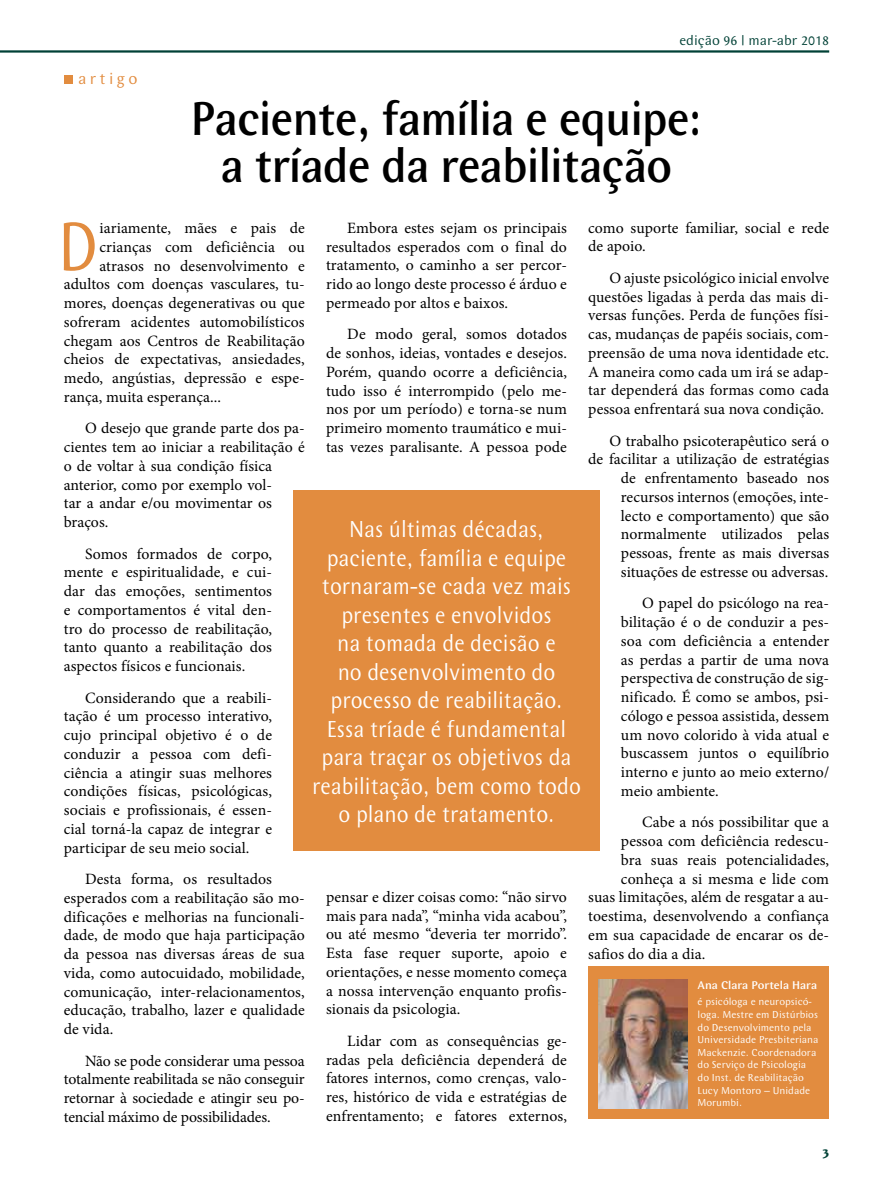
<style>
.page{position:relative;width:893px;height:1191px;background:#fff}
.page>*{position:absolute;margin:0;border:0;box-sizing:border-box;transform-origin:0 0}
.t1{font:72px "Wunderlich Normal";color:#e28c3f;scale:.9 1}
.t2{font:500 49.5px/46.5px "Wunderlich";letter-spacing:-.01em;color:#000;text-align:center;scale:.9 1}
.t3{font:24px/28.5px "Wunderlich Normal";color:#fff;text-align:center;scale:.9 1}
.t4{font:16.5px "Wunderlich Normal";letter-spacing:.2em;color:#e28c3f}
.t5{font:15.75px/18.8px "Minion Pro";letter-spacing:.005em;color:#000;text-align:justify}
.t6{font:14.25px "Wunderlich";color:#004136}
.t7{font:700 14.25px "Wunderlich";color:#004136}
.t8{font:500 11.7px "Wunderlich";color:#fff}
.t9{font:10.5px/12.6px "Wunderlich";color:#fff}
</style>
<div class="page">
<hr style="left:0;top:50px;width:829px;height:3px;background:#004136">
<div style="left:64px;top:75px;width:9px;height:9px;background:#e28c3f"></div>
<div style="left:588px;top:966px;width:241px;height:153px;background:#e28c3f"></div>
<div style="left:293px;top:490px;width:307px;height:361px;background:#e28c3f"></div>
<img style="left:598px;top:979px;width:90px;height:129px">
<p class="t4" style="left:78px;top:70px;width:61px">artigo</p>
<p class="t6" style="left:679px;top:33px;width:151px">edição 96 | mar-abr 2018</p>
<h2 class="t2" style="left:191px;top:96px;width:569px">Paciente, família e equipe: a tríade da reabilitação</h2>
<h1 class="t1" style="left:57px;top:206px;width:48px">D</h1>
<p class="t5" style="left:100px;top:219px;width:207px">iariamente, mães e pais de</p>
<p class="t5" style="left:100px;top:237px;width:207px">crianças com deficiência ou</p>
<p class="t5" style="left:100px;top:256px;width:207px">atrasos no desenvolvimento e</p>
<p class="t5" style="left:64px;top:275px;width:242px">adultos com doenças vasculares, tu-</p>
<p class="t5" style="left:64px;top:294px;width:242px">mores, doenças degenerativas ou que</p>
<p class="t5" style="left:64px;top:312px;width:242px">sofreram acidentes automobilísticos</p>
<p class="t5" style="left:64px;top:331px;width:242px">chegam aos Centros de Reabilitação</p>
<p class="t5" style="left:64px;top:350px;width:242px">cheios de expectativas, ansiedades,</p>
<p class="t5" style="left:64px;top:369px;width:242px">medo, angústias, depressão e espe-</p>
<p class="t5" style="left:64px;top:387px;width:159px">rança, muita esperança...</p>
<p class="t5" style="left:64px;top:419px;width:242px;text-align:left;text-indent:21px">O desejo que grande parte dos pa&shy;cientes tem ao iniciar a reabilitação é o de voltar à sua condição física anterior, como por exemplo vol-<br>tar a andar e/ou movimentar os braços.</p>
<p class="t5" style="left:64px;top:544px;width:210px;text-indent:21px">Somos formados de corpo, mente e espiritualidade, e cui&shy;dar das emoções, sentimentos e comportamentos é vital den&shy;tro do processo de reabilitação, tanto quanto a reabilitação dos aspectos físicos e funcionais.</p>
<p class="t5" style="left:64px;top:688px;width:210px;text-indent:21px">Considerando que a reabili&shy;tação é um processo interativo, cujo principal objetivo é o de conduzir a pessoa com defi&shy;ciência a atingir suas melhores condições físicas, psicológicas, sociais e profissionais, é essen&shy;cial torná-la capaz de integrar e participar de seu meio social.</p>
<p class="t5" style="left:64px;top:869px;width:242px;text-align:left;text-indent:21px">Desta forma, os resultados esperados com a reabilitação são mo&shy;dificações e melhorias na funcionali&shy;dade, de modo que haja participação da pessoa nas diversas áreas de sua vida, como autocuidado, mobilidade, comunicação, inter-relacionamentos, educação, trabalho, lazer e qualidade de vida.</p>
<p class="t5" style="left:64px;top:1051px;width:242px;text-indent:21px">Não se pode considerar uma pessoa totalmente reabilitada se não conseguir retornar à sociedade e atingir seu po&shy;tencial máximo de possibilidades.</p>
<p class="t5" style="left:326px;top:218px;width:242px;text-indent:21px">Embora estes sejam os principais resultados esperados com o final do tratamento, o caminho a ser percor&shy;rido ao longo deste processo é árduo e permeado por altos e baixos.</p>
<p class="t5" style="left:326px;top:325px;width:242px;text-indent:21px">De modo geral, somos dotados de sonhos, ideias, vontades e desejos.<br>Porém, quando ocorre a deficiência, tudo isso é interrompido (pelo me&shy;nos por um período) e torna-se num primeiro momento traumático e mui&shy;tas vezes paralisante. A pessoa pode</p>
<p class="t3" style="left:312px;top:515px;width:300px">Nas últimas décadas, paciente, família e equipe tornaram-se cada vez mais presentes e envolvidos<br>na tomada de decisão e<br>no desenvolvimento do processo de reabilitação.<br>Essa tríade é fundamental para traçar os objetivos da reabilitação, bem como todo o plano de tratamento.</p>
<p class="t5" style="left:326px;top:887px;width:242px">pensar e dizer coisas como: “não sirvo mais para nada”, “minha vida acabou”, ou até mesmo “deveria ter morrido”.<br>Esta fase requer suporte, apoio e orientações, e nesse momento começa a nossa intervenção enquanto profis&shy;sionais da psicologia.</p>
<p class="t5" style="left:326px;top:1031px;width:242px;text-indent:21px">Lidar com as consequências ge&shy;radas pela deficiência dependerá de fatores internos, como crenças, valo&shy;res, histórico de vida e estratégias de enfrentamento; e fatores externos,</p>
<p class="t5" style="left:588px;top:218px;width:242px">como suporte familiar, social e rede de apoio.</p>
<p class="t5" style="left:588px;top:268px;width:242px;text-indent:21px">O ajuste psicológico inicial envolve questões ligadas à perda das mais di&shy;versas funções. Perda de funções físi&shy;cas, mudanças de papéis sociais, com&shy;preensão de uma nova identidade etc.<br>A maneira como cada um irá se adap&shy;tar dependerá das formas como cada pessoa enfrentará sua nova condição.</p>
<p class="t5" style="left:588px;top:431px;width:242px;text-align:right">O trabalho psicoterapêutico será o<br>de facilitar a utilização de estratégias de enfrentamento baseado nos recursos internos (emoções, inte&shy;lecto e comportamento) que são normalmente utilizados pelas pessoas, frente as mais diversas situações de estresse ou adversas.</p>
<p class="t5" style="left:621px;top:594px;width:210px;text-indent:21px">O papel do psicólogo na rea&shy;bilitação é o de conduzir a pes&shy;soa com deficiência a entender as perdas a partir de uma nova perspectiva de construção de sig&shy;nificado. É como se ambos, psi&shy;cólogo e pessoa assistida, dessem um novo colorido à vida atual e buscassem juntos o equilíbrio interno e junto ao meio externo/ meio ambiente.</p>
<p class="t5" style="left:642px;top:813px;width:188px">Cabe a nós possibilitar que a</p>
<p class="t5" style="left:621px;top:831px;width:210px">pessoa com deficiência redescu-</p>
<p class="t5" style="left:621px;top:850px;width:210px">bra suas reais potencialidades,</p>
<p class="t5" style="left:621px;top:869px;width:210px">conheça a si mesma e lide com</p>
<p class="t5" style="left:588px;top:888px;width:242px">suas limitações, além de resgatar a au-</p>
<p class="t5" style="left:588px;top:906px;width:242px">toestima, desenvolvendo a confiança</p>
<p class="t5" style="left:588px;top:925px;width:242px">em sua capacidade de encarar os de-</p>
<p class="t5" style="left:588px;top:944px;width:119px">safios do dia a dia.</p>
<p class="t8" style="left:698px;top:978px;width:121px">Ana Clara Portela Hara</p>
<p class="t9" style="left:698px;top:995px;width:122px">é psicóloga e neuropsicó&shy;loga. Mestre em Distúrbios do Desenvolvimento pela<br>Universidade Presbiteriana<br>Mackenzie. Coordenadora do Serviço de Psicologia do Inst. de Reabilitação<br>Lucy Montoro – Unidade<br>Morumbi.</p>
<p class="t7" style="left:822px;top:1145px;width:9px">3</p>
</div>
